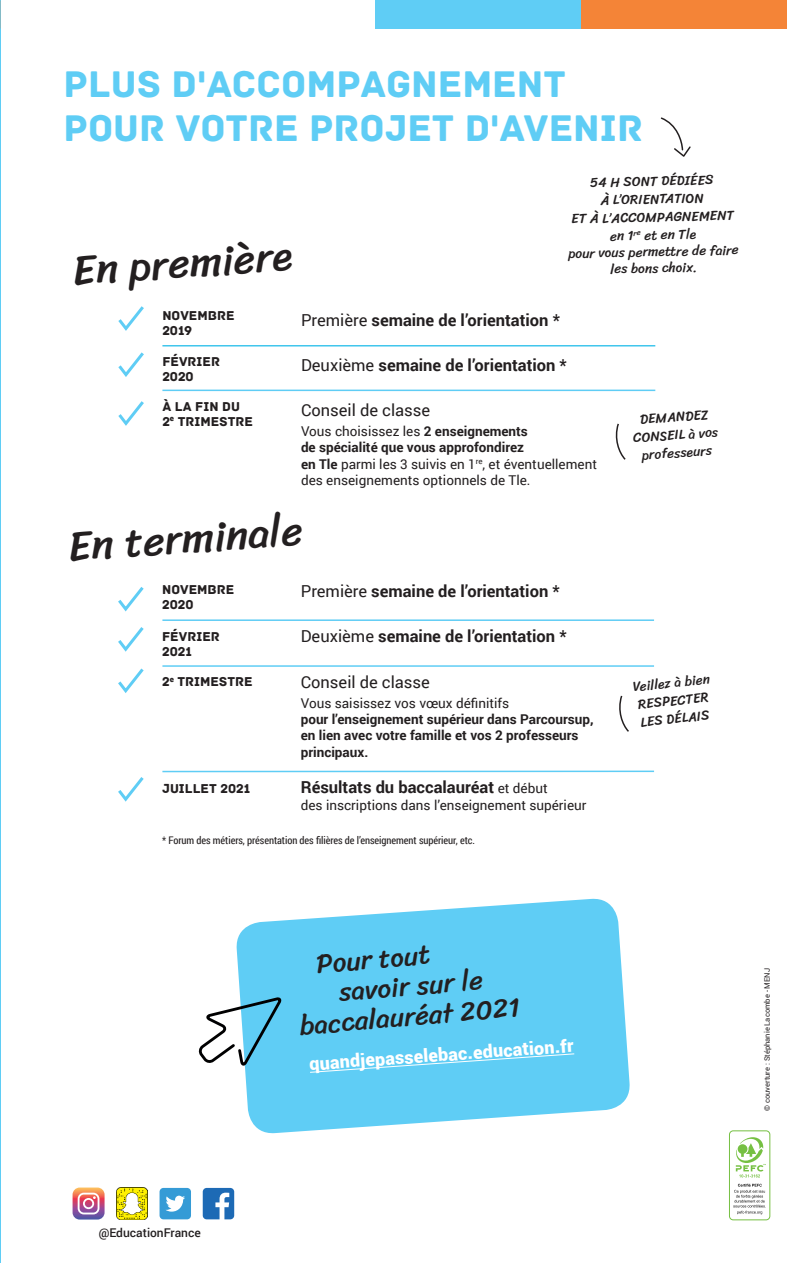
<style>
.page{position:relative;width:787px;height:1263px;background:#fff}
.page>*{position:absolute;margin:0;border:0;box-sizing:border-box;transform-origin:0 0}
.t1{font:42px "Sriracha";color:#231f20}
.t2{font:39px/43.5px "Archive";color:#5fcdf5}
.t3{font:27px "Sriracha";color:#231f20}
.t4{font:900 18px "Roboto";color:#fff}
.t5{font:700 16.5px "Roboto";color:#231f20}
.t6{font:16.5px "Roboto";color:#231f20}
.t7{font:13.5px/16.2px "Roboto";color:#231f20}
.t8{font:13.5px/18px "Sriracha";color:#231f20;text-align:center}
.t9{font:700 13.5px/16.2px "Roboto";color:#231f20}
.t10{font:13.5px/15px "Archive";color:#231f20}
.t11{font:500 12px "Roboto";color:#231f20}
.t12{font:10.5px "Roboto Condensed";letter-spacing:-.005em;color:#231f20}
.t13{font:7.5px "Roboto";color:#231f20}
.s1{font-weight:400}
.s2{font-weight:700}
.s3{font-weight:400;font-size:13.5px}
</style>
<div class="page">
<svg style="left:236px;top:898px;width:394px;height:236px;background:#76d4f6"></svg>
<div style="left:375px;top:0;width:206px;height:28px;background:#5fcdf5"></div>
<div style="left:581px;top:0;width:206px;height:28px;background:#f48437"></div>
<svg style="left:660px;top:117px;width:31px;height:40px"></svg>
<div style="left:729px;top:1130px;width:41px;height:90px;border:1px solid #76c043;border-radius:4px"></div>
<svg style="left:733px;top:1184px;width:32px;height:30px"></svg>
<svg style="left:735px;top:1137px;width:30px;height:40px"></svg>
<hr style="left:162px;top:345px;width:493px;height:1px;background:#40c6ec">
<hr style="left:162px;top:390px;width:493px;height:1px;background:#5fcdf5">
<svg style="left:118px;top:306px;width:26px;height:25px"></svg>
<svg style="left:118px;top:401px;width:26px;height:25px"></svg>
<svg style="left:118px;top:352px;width:26px;height:25px"></svg>
<svg style="left:615px;top:423px;width:11px;height:37px"></svg>
<hr style="left:162px;top:665px;width:492px;height:2px;background:#5fcdf5">
<hr style="left:162px;top:619px;width:492px;height:2px;background:#5fcdf5">
<hr style="left:162px;top:770px;width:492px;height:2px;background:#5fcdf5">
<svg style="left:118px;top:587px;width:26px;height:25px"></svg>
<svg style="left:118px;top:627px;width:26px;height:25px"></svg>
<svg style="left:118px;top:668px;width:26px;height:25px"></svg>
<svg style="left:118px;top:777px;width:26px;height:25px"></svg>
<svg style="left:619px;top:695px;width:10px;height:37px"></svg>
<div style="left:159px;top:1188px;width:32px;height:31px;background:#359bd6;border-radius:4px"></div>
<svg style="left:165px;top:1196px;width:20px;height:15px"></svg>
<svg style="left:203px;top:1188px;width:31px;height:31px"></svg>
<img style="left:116px;top:1188px;width:32px;height:31px">
<svg style="left:73px;top:1188px;width:32px;height:32px"></svg>
<svg style="left:73px;top:1187px;width:32px;height:32px"></svg>
<svg style="left:309px;top:1053px;width:266px;height:20px;background:#66cff5"></svg>
<svg style="left:198px;top:998px;width:83px;height:70px"></svg>
<h2 class="t2" style="left:64px;top:63px;width:581px">PLUS D'ACCOMPAGNEMENT<br>POUR VOTRE PROJET D'AVENIR</h2>
<p class="t8" style="left:571px;top:173px;width:164px;rotate:-1deg">54 H SONT DÉDIÉES<br>À L’ORIENTATION<br>ET À L’ACCOMPAGNEMENT en 1<sup>re</sup> et en Tle</p>
<p class="t8" style="left:568px;top:244px;width:172px;rotate:-1deg">pour vous permett re de faire</p>
<h1 class="t1" style="left:71px;top:246px;width:223px;rotate:-4deg">En première</h1>
<p class="t8" style="left:610px;top:260px;width:88px;rotate:-1deg">les bons choix.</p>
<p class="t10" style="left:162px;top:308px;width:74px">NOVEMBRE<br>2019</p>
<p class="t10" style="left:162px;top:355px;width:59px">FÉVRIER<br>2020</p>
<p class="t10" style="left:162px;top:399px;width:92px">À LA FIN DU<br>2<sup>e</sup> TRIMESTRE</p>
<p class="t8" style="left:631px;top:411px;width:86px;rotate:-4deg">DEMANDEZ<br>CONSEIL à vos professeurs</p>
<p class="t5" style="left:301px;top:308px;width:260px"><span class="s1">Première</span> semaine de l’orientation *</p>
<p class="t5" style="left:301px;top:353px;width:267px"><span class="s1">Deuxième</span> semaine de l’orientation *</p>
<p class="t6" style="left:301px;top:398px;width:131px">Conseil de classe</p>
<p class="t7" style="left:301px;top:423px;width:297px">Vous choisissez les <span class="s2">2 enseignements<br>de spécialité que vous approfondirez<br>en Tle</span> parmi les 3 suivis en 1<sup>re</sup>, et éventuellement des enseignements optionnels de Tle.</p>
<h1 class="t1" style="left:66px;top:522px;width:237px;rotate:-4deg">En terminale</h1>
<p class="t10" style="left:162px;top:583px;width:74px">NOVEMBRE<br>2020</p>
<p class="t10" style="left:162px;top:629px;width:59px">FÉVRIER<br>2021</p>
<p class="t10" style="left:162px;top:675px;width:92px">2<sup>e</sup> TRIMESTRE</p>
<p class="t5" style="left:301px;top:580px;width:260px"><span class="s1">Première</span> semaine de l’orientation *</p>
<p class="t5" style="left:301px;top:625px;width:267px"><span class="s1">Deuxième</span> semaine de l’orientation *</p>
<p class="t6" style="left:301px;top:670px;width:131px">Conseil de classe</p>
<p class="t7" style="left:301px;top:695px;width:210px">Vous saisissez vos vœux définitifs</p>
<p class="t9" style="left:301px;top:711px;width:294px">pour l’enseignement supérieur dans Parcoursup, en lien avec votre famille et vos 2 professeurs principaux.</p>
<p class="t5" style="left:301px;top:776px;width:248px">Résultats du baccalauréat <span class="s3">et début</span></p>
<p class="t7" style="left:301px;top:796px;width:287px">des inscriptions dans l’enseignement supérieur</p>
<p class="t10" style="left:162px;top:781px;width:90px">JUILLET 2021</p>
<p class="t12" style="left:162px;top:833px;width:314px">* Forum des métiers, présentation des filières de l’enseignement supérieur, etc.</p>
<p class="t8" style="left:632px;top:678px;width:79px;text-align:left;rotate:-6deg">Veillez à bien<br>RESPECTER<br>LES DÉLAIS</p>
<h3 class="t3" style="left:315px;top:948px;width:116px;rotate:-5deg">Pour tout</h3>
<h3 class="t3" style="left:338px;top:976px;width:146px;rotate:-5deg">savoir sur le</h3>
<h3 class="t3" style="left:298px;top:1010px;width:222px;rotate:-5deg">baccalauréat 2021</h3>
<h3 class="t4" style="left:308px;top:1051px;width:266px;rotate:-4deg">quandjepasselebac.education.fr</h3>
<p class="t13" style="left:761px;top:1111px;width:144px;rotate:-90deg">© couverture : Stéphanie Lacombe - MENJ</p>
<p class="t11" style="left:99px;top:1224px;width:104px">@EducationFrance</p>
</div>
